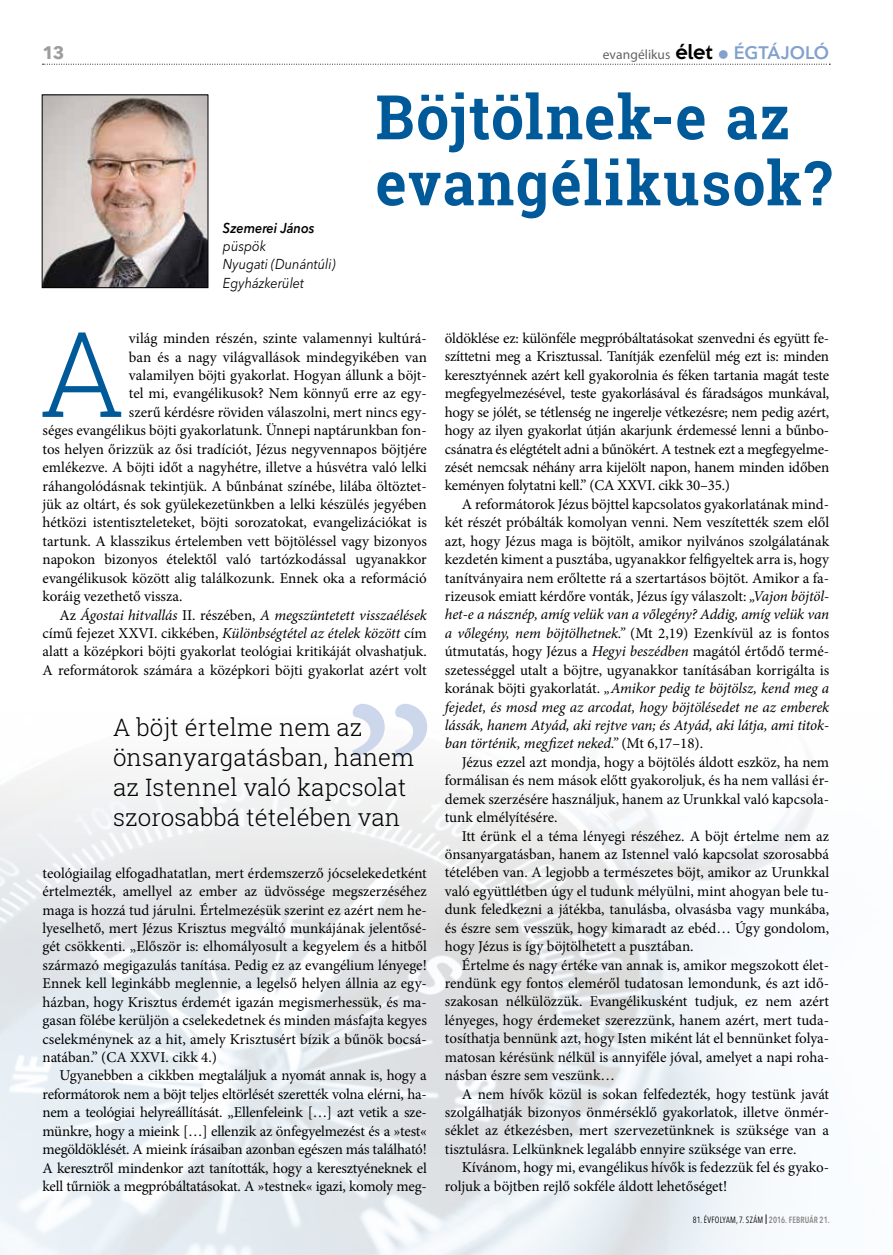
<style>
.page{position:relative;width:893px;height:1255px;background:#fff}
.page>*{position:absolute;margin:0;border:0;box-sizing:border-box;transform-origin:0 0}
.t1{font:225px "Minion Pro";color:#cdd7eb}
.t2{font:300 118.65px "Roboto Slab";color:#005a9a}
.t3{font:700 61.5px/66px "Roboto Slab";letter-spacing:.025em;color:#005a9a;scale:.95 1}
.t4{font:300 24px/30px "Roboto Slab";letter-spacing:.005em;color:#000}
.t5{font:700 18px "Avenir Next LT Pro";color:#9d9d9c}
.t6{font:15px/18.5px "Minion Pro";color:#000;text-align:justify}
.t7{font:italic 15px "Minion Pro";letter-spacing:-.005em;color:#000}
.t8{font:italic 14.25px/18.5px "Avenir Next LT Pro";color:#000;scale:.9 1}
.t9{font:italic 600 14.25px "Avenir Next LT Pro";color:#000;scale:.9 1}
.t10{font:13.5px "Myriad Pro";letter-spacing:.005em;color:#646363}
.t11{font:condensed 9px "Avenir Next LT Pro";letter-spacing:.035em;color:#000;scale:.9 1}
.s1{font-family:"Keep Calm";font-weight:500;font-size:18px;color:#000}
.s2{color:#82a1cc}
.s3{font-family:"Avenir Next LT Pro";font-weight:600;font-size:18px;color:#82a1cc}
.s4{font-style:normal}
.s5{font-style:italic}
.s6{font-size:13.5px}
.s7{font-weight:600;color:#878787}
</style>
<div class="page">
<svg style="left:43px;top:64px;width:787px;height:1px"></svg>
<img style="left:44px;top:97px;width:162px;height:189px">
<div style="left:42px;top:95px;width:166px;height:193px;border:1px solid #000"></div>
<p class="t5" style="left:43px;top:42px;width:24px">13</p>
<p class="t10" style="left:603px;top:46px;width:228px">evangélikus <span class="s1">élet</span> <span class="s2">●</span> <span class="s3">égtájoló</span></p>
<p class="t9" style="left:223px;top:219px;width:103px">Szemerei János</p>
<p class="t8" style="left:223px;top:237px;width:127px">püspök<br>Nyugati (Dunántúli)<br>Egyházkerület</p>
<h3 class="t3" style="left:376px;top:83px;width:482px">Böjtölnek-e az evangélikusok?</h3>
<h2 class="t2" style="left:39px;top:292px;width:88px">A</h2>
<p class="t6" style="left:129px;top:329px;width:299px">világ minden részén, szinte valamennyi kultúrá-</p>
<p class="t6" style="left:129px;top:347px;width:299px">ban és a nagy világvallások mindegyikében van</p>
<p class="t6" style="left:129px;top:366px;width:299px">valamilyen böjti gyakorlat. Hogyan állunk a böjt-</p>
<p class="t6" style="left:129px;top:384px;width:299px">tel mi, evangélikusok? Nem könnyű erre az egy-</p>
<p class="t6" style="left:129px;top:403px;width:299px">szerű kérdésre röviden válaszolni, mert nincs egy-</p>
<p class="t6" style="left:43px;top:421px;width:386px">séges evangélikus böjti gyakorlatunk. Ünnepi naptárunkban fon-</p>
<p class="t6" style="left:43px;top:440px;width:386px">tos helyen őrizzük az ősi tradíciót, Jézus negyvennapos böjtjére</p>
<p class="t6" style="left:43px;top:458px;width:386px">emlékezve. A böjti időt a nagyhétre, illetve a húsvétra való lelki</p>
<p class="t6" style="left:43px;top:476px;width:386px">ráhangolódásnak tekintjük. A bűnbánat színébe, lilába öltöztet-</p>
<p class="t6" style="left:43px;top:495px;width:386px">jük az oltárt, és sok gyülekezetünkben a lelki készülés jegyében</p>
<p class="t6" style="left:43px;top:513px;width:386px">hétközi istentiszteleteket, böjti sorozatokat, evangelizációkat is</p>
<p class="t6" style="left:43px;top:532px;width:386px">tartunk. A klasszikus értelemben vett böjtöléssel vagy bizonyos</p>
<p class="t6" style="left:43px;top:550px;width:386px">napokon bizonyos ételektől való tartózkodással ugyanakkor</p>
<p class="t6" style="left:43px;top:569px;width:386px">evangélikusok között alig találkozunk. Ennek oka a reformáció</p>
<p class="t6" style="left:43px;top:587px;width:141px">koráig vezethető vissza.</p>
<p class="t7" style="left:60px;top:604px;width:369px"><span class="s4">Az</span> Ágostai hitvallás <span class="s4">II. részében,</span> A megszüntetett visszaélések</p>
<p class="t6" style="left:43px;top:624px;width:386px">című fejezet XXVI. cikkében, <span class="s5">Különbségtétel az ételek között</span> cím</p>
<p class="t6" style="left:43px;top:642px;width:386px">alatt a középkori böjti gyakorlat teológiai kritikáját olvashatjuk.</p>
<p class="t6" style="left:43px;top:661px;width:386px">A reformátorok számára a középkori böjti gyakorlat azért volt</p>
<h1 class="t1" style="left:341px;top:509px;width:98px">‚‚</h1>
<h3 class="t4" style="left:113px;top:712px;width:303px">A böjt értelme nem az önsanyargatásban, hanem az Istennel való kapcsolat szorosabbá tételében van</h3>
<p class="t6" style="left:43px;top:863px;width:386px">teológiailag elfogadhatatlan, mert érdemszerző jócselekedetként értelmezték, amellyel az ember az üdvössége megszerzéséhez maga is hozzá tud járulni. Értelmezésük szerint ez azért nem he&shy;lyeselhető, mert Jézus Krisztus megváltó munkájának jelentősé&shy;gét csökkenti. „Először is: elhomályosult a kegyelem és a hitből származó megigazulás tanítása. Pedig ez az evangélium lényege!<br>Ennek kell leginkább meglennie, a legelső helyen állnia az egy&shy;házban, hogy Krisztus érdemét igazán megismerhessük, és ma&shy;gasan fölébe kerüljön a cselekedetnek és minden másfajta kegyes cselekménynek az a hit, amely Krisztusért bízik a bűnök bocsá&shy;natában.” (CA XXVI. cikk 4.)</p>
<p class="t6" style="left:43px;top:1066px;width:386px;text-indent:17px">Ugyanebben a cikkben megtaláljuk a nyomát annak is, hogy a reformátorok nem a böjt teljes eltörlését szerették volna elérni, ha&shy;nem a teológiai helyreállítását. „Ellenfeleink […] azt vetik a sze&shy;münkre, hogy a mieink […] ellenzik az önfegyelmezést és a »test« megöldöklését. A mieink írásaiban azonban egészen más található!<br>A keresztről mindenkor azt tanították, hogy a keresztyéneknek el kell tűrniök a megpróbáltatásokat. A »testnek« igazi, komoly meg-</p>
<p class="t6" style="left:445px;top:329px;width:386px">öldöklése ez: különféle megpróbáltatásokat szenvedni és együtt fe&shy;szíttetni meg a Krisztussal. Tanítják ezenfelül még ezt is: minden keresztyénnek azért kell gyakorolnia és féken tartania magát teste megfegyelmezésével, teste gyakorlásával és fáradságos munkával, hogy se jólét, se tétlenség ne ingerelje vétkezésre; nem pedig azért, hogy az ilyen gyakorlat útján akarjunk érdemessé lenni a bűnbo&shy;csánatra és elégtételt adni a bűnökért. A testnek ezt a megfegyelme&shy;zését nemcsak néhány arra kijelölt napon, hanem minden időben keményen folytatni kell.” (CA XXVI. cikk 30–35.)</p>
<p class="t6" style="left:445px;top:495px;width:386px;text-indent:17px">A reformátorok Jézus böjttel kapcsolatos gyakorlatának mind&shy;két részét próbálták komolyan venni. Nem veszítették szem elől azt, hogy Jézus maga is böjtölt, amikor nyilvános szolgálatának kezdetén kiment a pusztába, ugyanakkor felfigyeltek arra is, hogy tanítványaira nem erőltette rá a szertartásos böjtöt. Amikor a fa&shy;rizeusok emiatt kérdőre vonták, Jézus így válaszolt: <span class="s5">„Vajon böjtöl&shy;het-e a násznép, amíg velük van a vőlegény? Addig, amíg velük van a vőlegény, nem böjtölhetnek.”</span> (Mt 2,19) Ezenkívül az is fontos útmutatás, hogy Jézus a <span class="s5">Hegyi beszédben</span> magától értődő termé&shy;szetességgel utalt a böjtre, ugyanakkor tanításában korrigálta is korának böjti gyakorlatát. <span class="s5">„Amikor pedig te böjtölsz, kend meg a fejedet, és mosd meg az arcodat, hogy böjtölésedet ne az emberek lássák, hanem Atyád, aki rejtve van; és Atyád, aki látja, ami titok&shy;ban történik, megfizet neked.”</span> (Mt 6,17–18).</p>
<p class="t6" style="left:445px;top:753px;width:386px;text-indent:17px">Jézus ezzel azt mondja, hogy a böjtölés áldott eszköz, ha nem formálisan és nem mások előtt gyakoroljuk, és ha nem vallási ér&shy;demek szerzésére használjuk, hanem az Urunkkal való kapcsola&shy;tunk elmélyítésére.</p>
<p class="t6" style="left:445px;top:826px;width:386px;text-indent:17px">Itt érünk el a téma lényegi részéhez. A böjt értelme nem az önsanyargatásban, hanem az Istennel való kapcsolat szorosabbá tételében van. A legjobb a természetes böjt, amikor az Urunkkal való együttlétben úgy el tudunk mélyülni, mint ahogyan bele tu&shy;dunk feledkezni a játékba, tanulásba, olvasásba vagy munkába, és észre sem vesszük, hogy kimaradt az ebéd… Úgy gondolom, hogy Jézus is így böjtölhetett a pusztában.</p>
<p class="t6" style="left:445px;top:955px;width:386px;text-indent:17px">Értelme és nagy értéke van annak is, amikor megszokott élet&shy;rendünk egy fontos eleméről tudatosan lemondunk, és azt idő&shy;szakosan nélkülözzük. Evangélikusként tudjuk, ez nem azért lényeges, hogy érdemeket szerezzünk, hanem azért, mert tuda&shy;tosíthatja bennünk azt, hogy Isten miként lát el bennünket folya&shy;matosan kérésünk nélkül is annyiféle jóval, amelyet a napi roha&shy;násban észre sem veszünk…</p>
<p class="t6" style="left:445px;top:1084px;width:386px;text-indent:17px">A nem hívők közül is sokan felfedezték, hogy testünk javát szolgálhatják bizonyos önmérséklő gyakorlatok, illetve önmér&shy;séklet az étkezésben, mert szervezetünknek is szüksége van a tisztulásra. Lelkünknek legalább ennyire szüksége van erre.</p>
<p class="t6" style="left:445px;top:1158px;width:386px;text-indent:17px">Kívánom, hogy mi, evangélikus hívők is fedezzük fel és gyako&shy;roljuk a böjtben rejlő sokféle áldott lehetőséget!</p>
<p class="t11" style="left:693px;top:1214px;width:153px">81. ÉVFOLYAM, 7. SZÁM <span class="s6">I</span> <span class="s7">2016. FEBRUÁR 21.</span></p>
</div>
